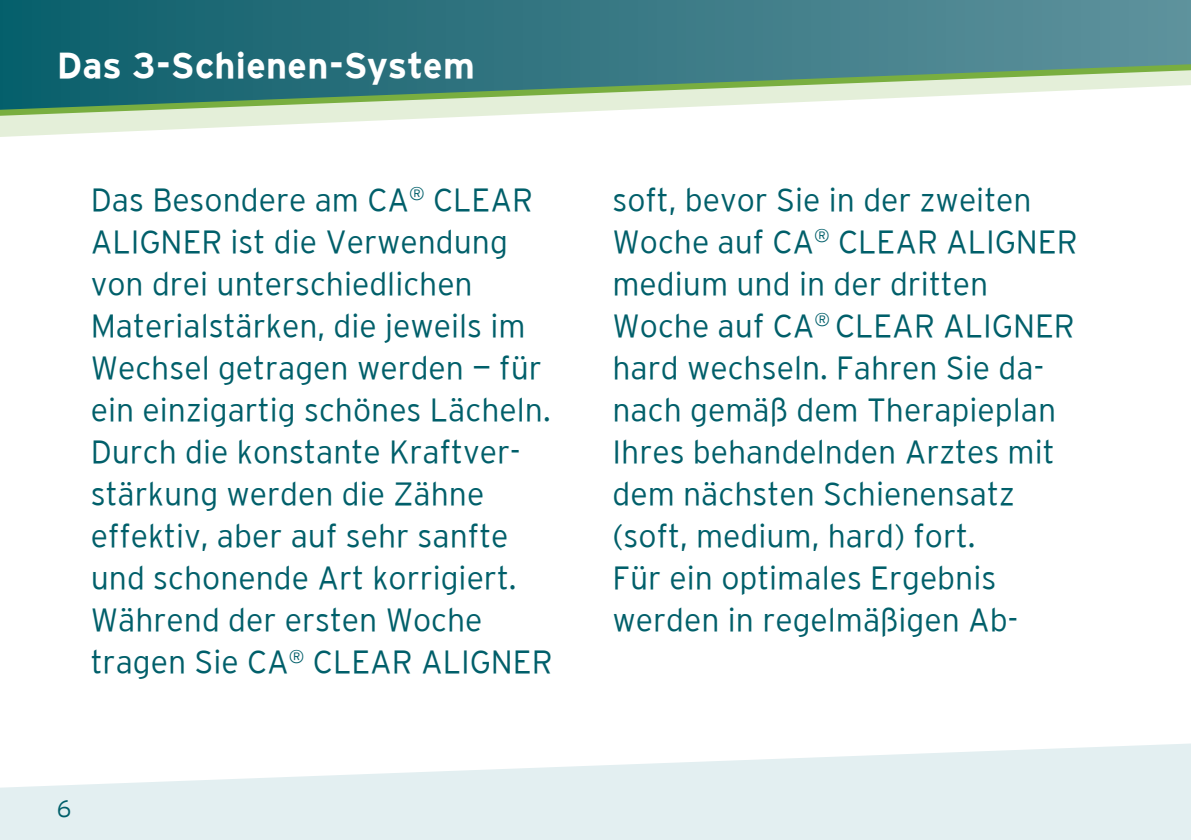
<style>
.page{position:relative;width:1191px;height:840px;background:#fff}
.page>*{position:absolute;margin:0;border:0;box-sizing:border-box;transform-origin:0 0}
.t1{font:700 36px "Interstate";letter-spacing:.01em;color:#fff}
.t2{font:300 32px/42px "Interstate";color:#005f6a}
.t3{font:300 24px "Interstate";color:#005f6a}
</style>
<div class="page">
<svg style="left:0;top:120px;width:384px;height:17px"></svg>
<svg style="left:0;top:0;width:1191px;height:120px;background:#609595"></svg>
<svg style="left:0;top:743px;width:1191px;height:96px;fill:#e3eff1"></svg>
<p class="t1" style="left:57px;top:45px;width:419px">Das 3-Schienen-System</p>
<p class="t2" style="left:91px;top:178px;width:463px">Das Besondere am CA<sup>®</sup> CLEAR<br>ALIGNER ist die Verwendung von drei unterschiedlichen<br>Materialstärken, die jeweils im<br>Wechsel getragen werden — für ein einzigartig schönes Lächeln.<br>Durch die konstante Kraftver&shy;stärkung werden die Zähne effektiv, aber auf sehr sanfte und schonende Art korrigiert.<br>Während der ersten Woche tragen Sie CA<sup>®</sup> CLEAR ALIGNER</p>
<p class="t2" style="left:612px;top:178px;width:466px">soft, bevor Sie in der zweiten<br>Woche auf CA<sup>®</sup> CLEAR ALIGNER medium und in der dritten<br>Woche auf CA<sup>®</sup> CLEAR ALIGNER hard wechseln. Fahren Sie da&shy;nach gemäß dem Therapieplan<br>Ihres behandelnden Arztes mit dem nächsten Schienensatz (soft, medium, hard) fort.<br>Für ein optimales Ergebnis werden in regelmäßigen Ab-</p>
<p class="t3" style="left:57px;top:794px;width:16px">6</p>
</div>
